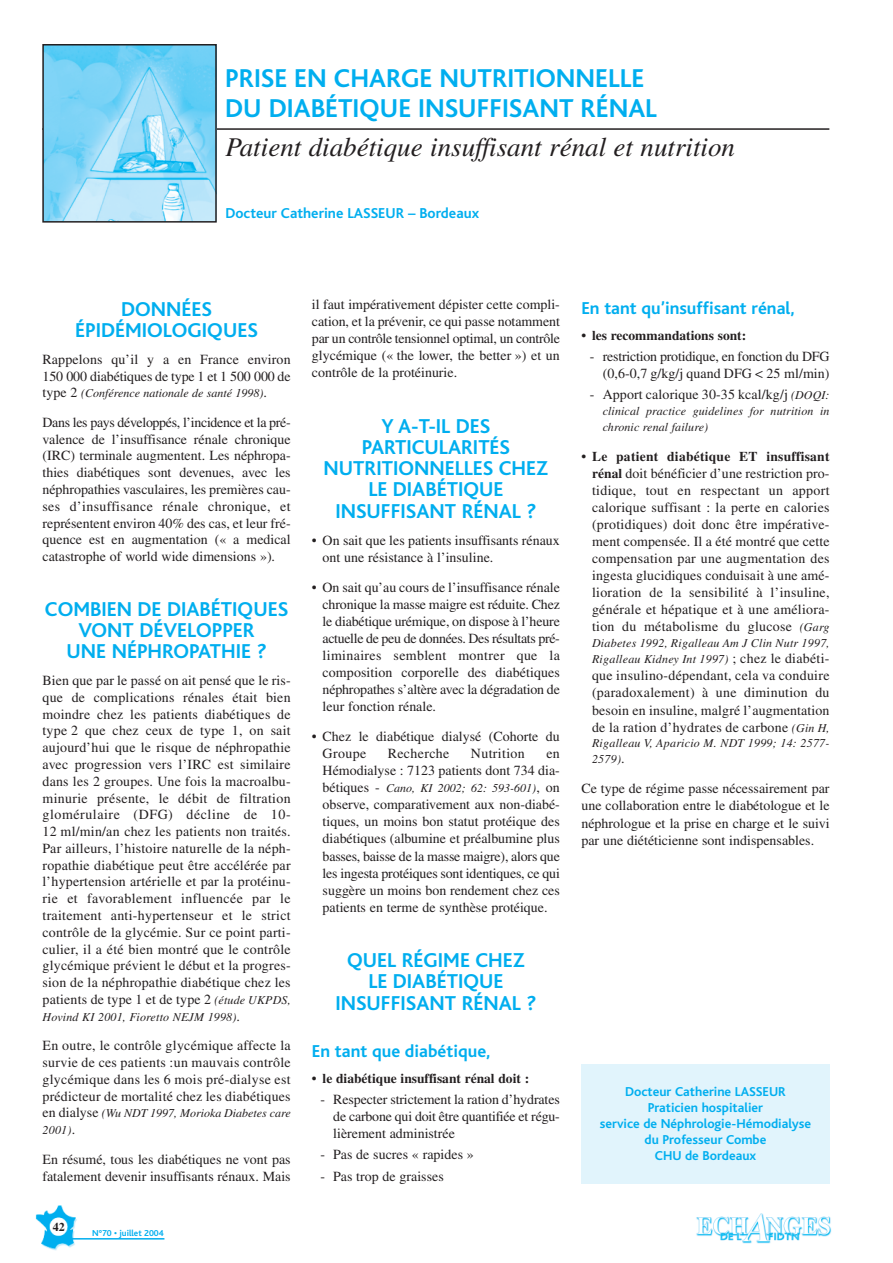
<style>
.page{position:relative;width:893px;height:1263px;background:#fff}
.page>*{position:absolute;margin:0;border:0;box-sizing:border-box;transform-origin:0 0}
.t1{font:700 27px/30px "Kl Bliss";color:#00aeef}
.t2{font:italic 27px "Times";color:#231f20}
.t3{font:700 21px/21.3px "Kl Bliss";color:#00aeef;text-align:center}
.t4{font:700 18px "Kl Bliss";color:#00aeef}
.t5{font:700 15px "Kl Bliss";color:#00aeef}
.t6{font:13.95px/17.1px "Times";color:#231f20;text-align:justify}
.t7{font:13.95px "Times";letter-spacing:.025em;color:#231f20}
.t8{font:700 13.5px/16.2px "Kl Bliss";color:#00aeef;text-align:center}
.t9{font:700 13.5px "Times";color:#231f20}
.t10{font:700 13.5px "Times";letter-spacing:.02em;color:#231f20}
.t11{font:italic 12px/16px "Times";letter-spacing:.01em;color:#231f20}
.t12{font:700 12px "Times";color:#231f20}
.t13{font:700 9px "Kl Bliss";color:#00aeef}
.s1{font-style:normal;font-size:13.95px}
.s2{font-style:italic;font-size:12px}
.s3{font-weight:700;font-size:13.5px}
</style>
<div class="page">
<img style="left:35px;top:1205px;width:42px;height:46px">
<hr style="left:42px;top:128px;width:787px;height:2px;background:#231f20">
<hr style="left:45px;top:1238px;width:119px;height:2px;background:#00aeef">
<img style="left:696px;top:1213px;width:136px;height:31px">
<img style="left:45px;top:47px;width:169px;height:173px">
<div style="left:42px;top:44px;width:175px;height:179px;border:2px solid #231f20"></div>
<div style="left:581px;top:1064px;width:248px;height:120px;background:#e1f4fc"></div>
<h1 class="t1" style="left:225px;top:66px;width:433px">PRISE EN CHARGE NUTRITIONNELLE<br>DU DIABÉTIQUE INSUFFISANT RÉNAL</h1>
<h1 class="t2" style="left:225px;top:138px;width:511px">Patient diabétique insuffisant rénal et nutrition</h1>
<p class="t5" style="left:225px;top:207px;width:255px">Docteur Catherine LASSEUR – Bordeaux</p>
<h2 class="t3" style="left:75px;top:301px;width:184px">DONNÉES<br>ÉPIDÉMIOLOGIQUES</h2>
<p class="t6" style="left:43px;top:352px;width:250px">Rappelons qu’il y a en France environ<br>150 000 diabétiques de type 1 et 1 500 000 de</p>
<p class="t11" style="left:43px;top:386px;width:226px"><span class="s1">type 2</span> (Conférence nationale de santé 1998)<span class="s1">.</span></p>
<p class="t6" style="left:43px;top:415px;width:250px">Dans les pays développés, l’incidence et la pré&shy;valence de l’insuffisance rénale chronique (IRC) terminale augmentent. Les néphropa&shy;thies diabétiques sont devenues, avec les néphropathies vasculaires, les premières cau&shy;ses d’insuffisance rénale chronique, et représentent environ 40% des cas, et leur fré&shy;quence est en augmentation (« a medical catastrophe of world wide dimensions »).</p>
<h2 class="t3" style="left:45px;top:601px;width:245px">COMBIEN DE DIABÉTIQUES<br>VONT DÉVELOPPER<br>UNE NÉPHROPATHIE ?</h2>
<p class="t6" style="left:43px;top:673px;width:250px">Bien que par le passé on ait pensé que le ris&shy;que de complications rénales était bien moindre chez les patients diabétiques de type 2 que chez ceux de type 1, on sait aujourd’hui que le risque de néphropathie avec progression vers l’IRC est similaire dans les 2 groupes. Une fois la macroalbu&shy;minurie présente, le débit de filtration glomérulaire (DFG) décline de 10- 12 ml/min/an chez les patients non traités.<br>Par ailleurs, l’histoire naturelle de la néph&shy;ropathie diabétique peut être accélérée par l’hypertension artérielle et par la protéinu&shy;rie et favorablement influencée par le traitement anti-hypertenseur et le strict contrôle de la glycémie. Sur ce point parti&shy;culier, il a été bien montré que le contrôle glycémique prévient le début et la progres&shy;sion de la néphropathie diabétique chez les patients de type 1 et de type 2 <span class="s2">(étude UKPDS,</span></p>
<p class="t11" style="left:43px;top:1010px;width:199px">Hovind KI 2001, Fioretto NEJM 1998)<span class="s1">.</span></p>
<p class="t6" style="left:43px;top:1039px;width:250px">En outre, le contrôle glycémique affecte la survie de ces patients :un mauvais contrôle glycémique dans les 6 mois pré-dialyse est prédicteur de mortalité chez les diabétiques</p>
<p class="t11" style="left:43px;top:1106px;width:250px;line-height:16.8px"><span class="s1">en dialyse</span> (Wu NDT 1997, Morioka Diabetes care<br>2001)<span class="s1">.</span></p>
<p class="t6" style="left:43px;top:1152px;width:250px">En résumé, tous les diabétiques ne vont pas fatalement devenir insuffisants rénaux. Mais</p>
<p class="t12" style="left:53px;top:1222px;width:13px">42</p>
<p class="t13" style="left:92px;top:1230px;width:73px">N°70 • juillet 2004</p>
<p class="t6" style="left:312px;top:297px;width:249px">il faut impérativement dépister cette compli&shy;cation, et la prévenir, ce qui passe notamment par un contrôle tensionnel optimal, un contrôle glycémique (« the lower, the better ») et un contrôle de la protéinurie.</p>
<h2 class="t3" style="left:323px;top:417px;width:226px">Y A-T-IL DES<br>PARTICULARITÉS<br>NUTRITIONNELLES CHEZ<br>LE DIABÉTIQUE<br>INSUFFISANT RÉNAL ?</h2>
<p class="t6" style="left:322px;top:533px;width:239px;text-indent:-11px">• On sait que les patients insuffisants rénaux ont une résistance à l’insuline.</p>
<p class="t6" style="left:322px;top:580px;width:239px;text-indent:-11px">• On sait qu’au cours de l’insuffisance rénale chronique la masse maigre est réduite. Chez le diabétique urémique, on dispose à l’heure actuelle de peu de données. Des résultats pré&shy;liminaires semblent montrer que la composition corporelle des diabétiques néphropathes s’altère avec la dégradation de leur fonction rénale.</p>
<p class="t6" style="left:322px;top:729px;width:239px;text-indent:-11px">• Chez le diabétique dialysé (Cohorte du<br>Groupe</p>
<p class="t7" style="left:388px;top:748px;width:63px">Recherche</p>
<p class="t7" style="left:471px;top:748px;width:55px">Nutrition</p>
<p class="t6" style="left:322px;top:746px;width:239px;text-align:right">en<br>Hémodialyse : 7123 patients dont 734 dia-</p>
<p class="t11" style="left:322px;top:781px;width:239px"><span class="s1">bétiques -</span> Cano, KI 2002; 62: 593-601)<span class="s1">, on</span></p>
<p class="t6" style="left:322px;top:797px;width:239px">observe, comparativement aux non-diabé&shy;tiques, un moins bon statut protéique des diabétiques (albumine et préalbumine plus basses, baisse de la masse maigre), alors que les ingesta protéiques sont identiques, ce qui suggère un moins bon rendement chez ces patients en terme de synthèse protéique.</p>
<h2 class="t3" style="left:335px;top:952px;width:202px">QUEL RÉGIME CHEZ<br>LE DIABÉTIQUE<br>INSUFFISANT RÉNAL ?</h2>
<p class="t4" style="left:312px;top:1044px;width:180px">En tant que diabétique,</p>
<p class="t9" style="left:312px;top:1073px;width:219px">• le diabétique insuffisant rénal doit :</p>
<p class="t6" style="left:333px;top:1092px;width:228px;text-indent:-13px">- Respecter strictement la ration d’hydrates de carbone qui doit être quantifiée et régu&shy;lièrement administrée</p>
<p class="t6" style="left:320px;top:1147px;width:155px">- Pas de sucres « rapides »</p>
<p class="t6" style="left:320px;top:1169px;width:125px">- Pas trop de graisses</p>
<p class="t4" style="left:581px;top:301px;width:215px">En tant qu’insuffisant rénal,</p>
<p class="t9" style="left:581px;top:330px;width:166px">• les recommandations sont:</p>
<p class="t6" style="left:590px;top:349px;width:241px;text-align:right">- restriction protidique, en fonction du DFG (0,6-0,7 g/kg/j quand DFG &lt; 25 ml/min)</p>
<p class="t6" style="left:590px;top:387px;width:241px">- Apport calorique 30-35 kcal/kg/j <span class="s2">(DOQI:</span></p>
<p class="t11" style="left:602px;top:404px;width:228px">clinical practice guidelines for nutrition in chronic renal failure)</p>
<p class="t10" style="left:581px;top:451px;width:250px">• Le patient diabétique ET insuffisant</p>
<p class="t6" style="left:592px;top:466px;width:239px"><span class="s3">rénal</span> doit bénéficier d’une restriction pro&shy;tidique, tout en respectant un apport calorique suffisant : la perte en calories (protidiques) doit donc être impérative&shy;ment compensée. Il a été montré que cette compensation par une augmentation des ingesta glucidiques conduisait à une amé&shy;lioration de la sensibilité à l’insuline, générale et hépatique et à une améliora&shy;tion du métabolisme du glucose <span class="s2">(Garg</span></p>
<p class="t11" style="left:592px;top:636px;width:239px">Diabetes 1992, Rigalleau Am J Clin Nutr 1997,<br>Rigalleau Kidney Int 1997) <span class="s1">; chez le diabéti-</span></p>
<p class="t6" style="left:592px;top:668px;width:239px">que insulino-dépendant, cela va conduire (paradoxalement) à une diminution du besoin en insuline, malgré l’augmentation de la ration d’hydrates de carbone <span class="s2">(Gin H,</span></p>
<p class="t11" style="left:592px;top:736px;width:239px">Rigalleau V, Aparicio M. NDT 1999; 14: 2577-<br>2579)<span class="s1">.</span></p>
<p class="t6" style="left:581px;top:781px;width:250px">Ce type de régime passe nécessairement par une collaboration entre le diabétologue et le néphrologue et la prise en charge et le suivi par une diététicienne sont indispensables.</p>
<p class="t8" style="left:599px;top:1084px;width:213px">Docteur Catherine LASSEUR<br>Praticien hospitalier<br>service de Néphrologie-Hémodialyse du Professeur Combe<br>CHU de Bordeaux</p>
</div>
